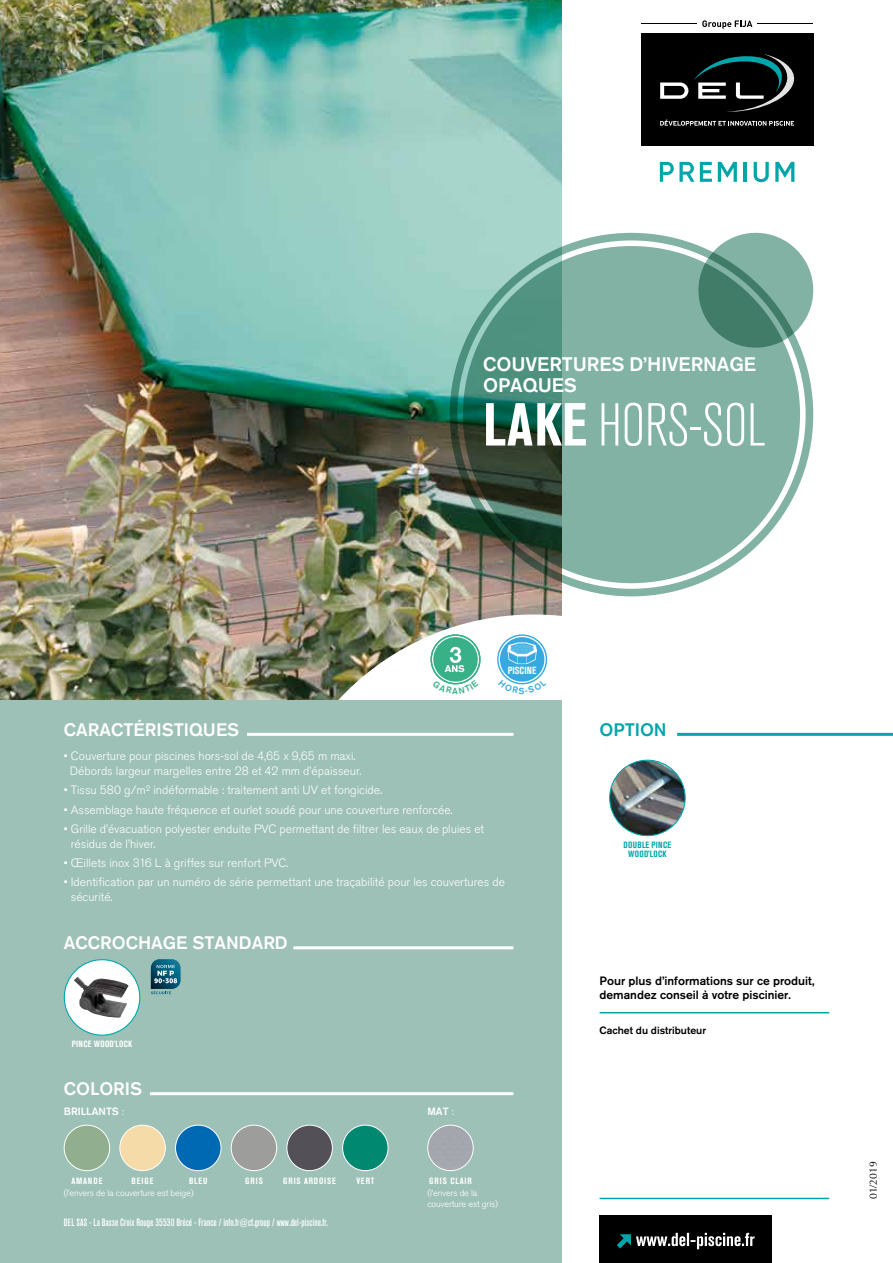
<style>
.page{position:relative;width:893px;height:1263px;background:#fff}
.page>*{position:absolute;margin:0;border:0;box-sizing:border-box;transform-origin:0 0}
.t1{font:300 condensed 60px "Akzidenz Grotesk Std";letter-spacing:-.005em;color:#fff}
.t2{font:500 19.5px/21px "Akzidenz Grotesk BE";letter-spacing:-.005em;color:#fff}
.t3{font:500 18px "Akzidenz Grotesk BE";color:#fff}
.t4{font:500 18px "Akzidenz Grotesk BE";color:#00a6aa}
.t5{font:300 12px/15px "Akzidenz Grotesk Std";color:#fff}
.t6{font:500 12px/14.4px "Akzidenz Grotesk BE";color:#000}
.t7{font:500 condensed 10.5px "Akzidenz Grotesk Std";color:#fff}
.t8{font:500 10.5px "Akzidenz Grotesk BE";color:#000}
.t9{font:500 10.5px "Akzidenz Grotesk BE";color:#fff}
.t10{font:10.5px "Optima";color:#000}
.t11{font:700 condensed 10.35px "Akzidenz Grotesk BE";letter-spacing:.005em;color:#fff}
.t12{font:300 9px/10.8px "Akzidenz Grotesk Std";letter-spacing:-.01em;color:#fff}
.t13{font:700 condensed 9px "Akzidenz Grotesk BE";letter-spacing:.095em;color:#fff}
.t14{font:700 condensed 9px/9px "Akzidenz Grotesk BE";letter-spacing:.035em;color:#00a6aa;text-align:center}
.t15{font:700 condensed 9px "Akzidenz Grotesk BE";letter-spacing:.035em;color:#fff}
.s1{font-family:"Akzidenz Grotesk BE";font-weight:700}
.s2{font-family:"Akzidenz Grotesk Std";font-weight:300}
</style>
<div class="page">
<img style="left:0;top:0;width:561px;height:700px">
<div style="left:268px;top:614px;width:532px;height:533px;background:#fff;border-radius:50%"></div>
<hr style="left:600px;top:1012px;width:229px;height:1px;background:#00a6aa">
<hr style="left:600px;top:1198px;width:229px;height:1px;background:#00a6aa">
<div style="left:600px;top:1215px;width:172px;height:48px;background:#000"></div>
<svg style="left:617px;top:1233px;width:138px;height:16px"></svg>
<div style="left:0;top:700px;width:561px;height:563px;background:#9dc1b6"></div>
<hr style="left:677px;top:733px;width:216px;height:3px;background:#00a6aa">
<img style="left:610px;top:760px;width:74px;height:75px">
<div style="left:609px;top:760px;width:77px;height:76px;border:1px solid #00a6aa;border-radius:50%"></div>
<svg style="left:698px;top:233px;width:115px;height:115px;background:#78aa9b"></svg>
<svg style="left:463px;top:246px;width:337px;height:337px;background:#6b9d8d"></svg>
<div style="left:450px;top:233px;width:363px;height:363px;border:8px solid #81b2a4;border-radius:50%"></div>
<div style="left:641px;top:33px;width:172px;height:113px;background:#000"></div>
<svg style="left:660px;top:54px;width:135px;height:58px"></svg>
<svg style="left:702px;top:20px;width:50px;height:9px"></svg>
<hr style="left:641px;top:24px;width:56px;height:1px;background:#000">
<hr style="left:757px;top:24px;width:56px;height:1px;background:#000">
<svg style="left:660px;top:120px;width:134px;height:6px"></svg>
<svg style="left:660px;top:162px;width:34px;height:20px"></svg>
<svg style="left:700px;top:162px;width:12px;height:20px"></svg>
<svg style="left:718px;top:162px;width:19px;height:20px"></svg>
<hr style="left:744px;top:162px;width:3px;height:20px;background:#00a6aa">
<svg style="left:754px;top:162px;width:15px;height:20px"></svg>
<svg style="left:775px;top:162px;width:19px;height:20px"></svg>
<div style="left:497px;top:634px;width:50px;height:50px;border:1px solid #36a9e1;border-radius:50%"></div>
<div style="left:500px;top:637px;width:44px;height:45px;background:#36a9e1;border-radius:50%"></div>
<svg style="left:507px;top:642px;width:30px;height:22px"></svg>
<div style="left:433px;top:637px;width:45px;height:45px;background:#38b188;border-radius:50%"></div>
<svg style="left:445px;top:647px;width:19px;height:25px"></svg>
<div style="left:431px;top:634px;width:49px;height:50px;border:1px solid #38b188;border-radius:50%"></div>
<hr style="left:247px;top:733px;width:266px;height:3px;background:#fff">
<hr style="left:293px;top:946px;width:220px;height:3px;background:#fff">
<div style="left:64px;top:960px;width:76px;height:75px;background:#fff;border-radius:50%"></div>
<img style="left:74px;top:977px;width:55px;height:41px">
<div style="left:64px;top:959px;width:76px;height:77px;border:1px solid #00a6aa;border-radius:50%"></div>
<hr style="left:150px;top:1092px;width:363px;height:3px;background:#fff">
<div style="left:64px;top:1125px;width:46px;height:46px;background:#91ae8f;border-radius:50%"></div>
<div style="left:64px;top:1125px;width:46px;height:46px;border:1px solid #fff;border-radius:50%"></div>
<div style="left:120px;top:1125px;width:45px;height:46px;background:#f5dba8;border-radius:50%"></div>
<div style="left:119px;top:1125px;width:47px;height:46px;border:1px solid #fff;border-radius:50%"></div>
<div style="left:176px;top:1125px;width:45px;height:46px;background:#0069b4;border-radius:50%"></div>
<div style="left:175px;top:1125px;width:46px;height:46px;border:1px solid #fff;border-radius:50%"></div>
<div style="left:231px;top:1125px;width:46px;height:46px;background:#9d9d9c;border-radius:50%"></div>
<div style="left:231px;top:1125px;width:46px;height:46px;border:1px solid #fff;border-radius:50%"></div>
<div style="left:287px;top:1125px;width:45px;height:46px;background:#545057;border-radius:50%"></div>
<div style="left:286px;top:1125px;width:47px;height:46px;border:1px solid #fff;border-radius:50%"></div>
<div style="left:343px;top:1125px;width:45px;height:46px;background:#008870;border-radius:50%"></div>
<div style="left:342px;top:1125px;width:46px;height:46px;border:1px solid #fff;border-radius:50%"></div>
<img style="left:427px;top:1125px;width:47px;height:46px;border-radius:23px">
<div style="left:427px;top:1125px;width:47px;height:46px;border:1px solid #fff;border-radius:50%"></div>
<svg style="left:151px;top:959px;width:30px;height:35px"></svg>
<svg style="left:507px;top:679px;width:31px;height:6px"></svg>
<svg style="left:441px;top:680px;width:29px;height:5px"></svg>
<h2 class="t2" style="left:483px;top:353px;width:274px">COUVERTURES D’HIVERNAGE<br>OPAQUES</h2>
<h1 class="t1" style="left:483px;top:393px;width:284px"><span class="s1">LAKE</span> HORS-SOL</h1>
<h3 class="t3" style="left:64px;top:718px;width:177px">CARACTÉRISTIQUES</h3>
<p class="t11" style="left:508px;top:664px;width:30px">PISCINE</p>
<p class="t5" style="left:64px;top:749px;width:299px;text-align:center">• Couverture pour piscines hors-sol de 4,65 x 9,65 m maxi.<br>Débords largeur margelles entre 28 et 42 mm d’épaisseur.</p>
<p class="t5" style="left:64px;top:783px;width:320px">• Tissu 580 g/m² indéformable : traitement anti UV et fongicide.</p>
<p class="t5" style="left:64px;top:802px;width:390px">• Assemblage haute fréquence et ourlet soudé pour une couverture renforcée.</p>
<p class="t5" style="left:71px;top:821px;width:415px;text-indent:-7px">• Grille d’évacuation polyester enduite PVC permettant de filtrer les eaux de pluies et résidus de l’hiver.</p>
<p class="t5" style="left:64px;top:856px;width:226px">• Œillets inox 316 L à griffes sur renfort PVC.</p>
<p class="t5" style="left:71px;top:875px;width:436px;text-indent:-7px">• Identification par un numéro de série permettant une traçabilité pour les couvertures de sécurité.</p>
<h3 class="t3" style="left:64px;top:932px;width:225px">ACCROCHAGE STANDARD</h3>
<p class="t15" style="left:72px;top:1039px;width:62px">PINCE WOOD’LOCK</p>
<h3 class="t3" style="left:64px;top:1078px;width:80px">COLORIS</h3>
<p class="t9" style="left:64px;top:1105px;width:62px">BRILLANTS <span class="s2">:</span></p>
<p class="t9" style="left:427px;top:1105px;width:28px">MAT <span class="s2">:</span></p>
<p class="t13" style="left:71px;top:1175px;width:33px">AMANDE</p>
<p class="t13" style="left:132px;top:1175px;width:24px">BEIGE</p>
<p class="t13" style="left:189px;top:1175px;width:20px">BLEU</p>
<p class="t13" style="left:245px;top:1175px;width:19px">GRIS</p>
<p class="t13" style="left:283px;top:1175px;width:54px">GRIS ARDOISE</p>
<p class="t13" style="left:356px;top:1175px;width:19px">VERT</p>
<p class="t13" style="left:429px;top:1175px;width:44px">GRIS CLAIR</p>
<p class="t12" style="left:64px;top:1187px;width:131px">(l’envers de la couverture est beige)</p>
<p class="t12" style="left:427px;top:1187px;width:72px">(l’envers de la couverture est gris)</p>
<p class="t7" style="left:64px;top:1216px;width:266px">DEL SAS - La Basse Croix Rouge 35530 Brécé - France / info.fr@cf.group / www.del-piscine.fr.</p>
<h3 class="t4" style="left:600px;top:718px;width:69px">OPTION</h3>
<p class="t14" style="left:623px;top:840px;width:49px">DOUBLE PINCE<br>WOOD’LOCK</p>
<p class="t6" style="left:600px;top:973px;width:216px">Pour plus d’informations sur ce produit, demandez conseil à votre piscinier.</p>
<p class="t8" style="left:600px;top:1023px;width:108px">Cachet du distributeur</p>
<p class="t10" style="left:867px;top:1199px;width:39px;rotate:-90deg">01/2019</p>
</div>
